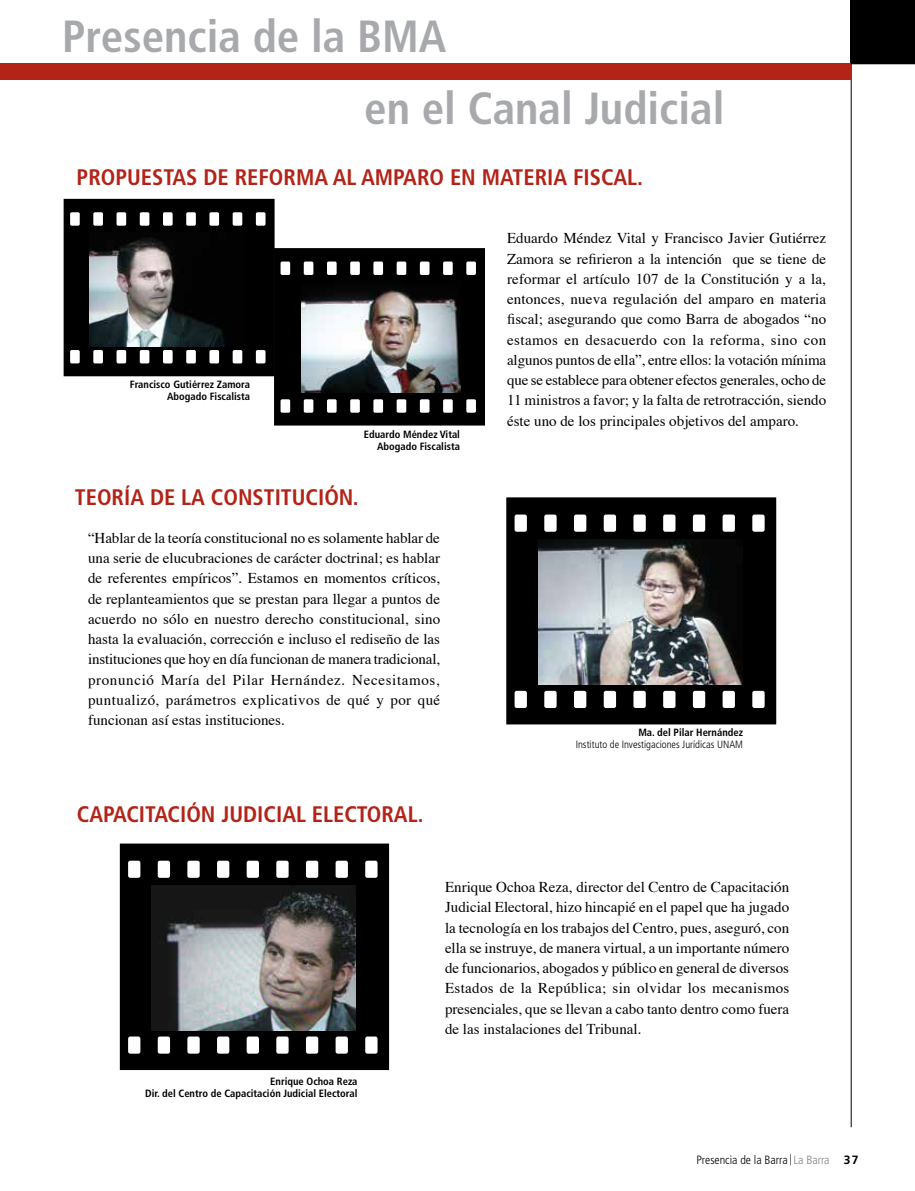
<style>
.page{position:relative;width:915px;height:1191px;background:#fff}
.page>*{position:absolute;margin:0;border:0;box-sizing:border-box;transform-origin:0 0}
.t1{font:700 condensed 45px "Frutiger";color:#a7a9ac}
.t2{font:700 condensed 22.5px "Frutiger";color:#b32317}
.t3{font:15px/20.2px "Times";color:#000;text-align:justify}
.t4{font:300 condensed 12px "Frutiger";color:#000}
.t5{font:700 condensed 10.5px/12px "Frutiger";color:#000;text-align:right}
.t6{font:300 condensed 10.5px "Frutiger";color:#000}
.s1{color:#808285}
.s2{font-weight:700;font-stretch:normal}
</style>
<div class="page">
<hr style="left:0;top:63px;width:914px;height:1px;background:#000">
<hr style="left:850px;top:0;width:1px;height:1127px;background:#000">
<div style="left:850px;top:0;width:64px;height:64px;background:#000"></div>
<svg style="left:64px;top:199px;width:421px;height:226px"></svg>
<img style="left:90px;top:233px;width:159px;height:113px">
<img style="left:301px;top:282px;width:160px;height:110px">
<div style="left:0;top:64px;width:850px;height:16px;background:#b32317"></div>
<svg style="left:506px;top:497px;width:270px;height:227px;background:#202020"></svg>
<img style="left:538px;top:539px;width:204px;height:145px">
<svg style="left:120px;top:843px;width:269px;height:227px;background:#202020"></svg>
<img style="left:152px;top:885px;width:203px;height:145px">
<h1 class="t1" style="left:62px;top:10px;width:385px">Presencia de la BMA</h1>
<h1 class="t1" style="left:364px;top:81px;width:361px">en el Canal Judicial</h1>
<h2 class="t2" style="left:77px;top:164px;width:568px">PROPUESTAS DE REFORMA AL AMPARO EN MATERIA FISCAL.</h2>
<p class="t5" style="left:130px;top:379px;width:122px">Francisco Gutiérrez Zamora<br>Abogado Fiscalista</p>
<p class="t5" style="left:364px;top:428px;width:98px">Eduardo Méndez Vital<br>Abogado Fiscalista</p>
<h2 class="t2" style="left:75px;top:484px;width:285px">TEORÍA DE LA CONSTITUCIÓN.</h2>
<p class="t3" style="left:88px;top:528px;width:353px">“Hablar de la teoría constitucional no es solamente hablar de una serie de elucubraciones de carácter doctrinal; es hablar de referentes empíricos”. Estamos en momentos críticos, de replanteamientos que se prestan para llegar a puntos de acuerdo no sólo en nuestro derecho constitucional, sino hasta la evaluación, corrección e incluso el rediseño de las instituciones que hoy en día funcionan de manera tradicional, pronunció María del Pilar Hernández. Necesitamos, puntualizó, parámetros explicativos de qué y por qué funcionan así estas instituciones.</p>
<h2 class="t2" style="left:77px;top:801px;width:348px">CAPACITACIÓN JUDICIAL ELECTORAL.</h2>
<p class="t3" style="left:507px;top:229px;width:320px">Eduardo Méndez Vital y Francisco Javier Gutiérrez Zamora se refirieron a la intención que se tiene de reformar el artículo 107 de la Constitución y a la, entonces, nueva regulación del amparo en materia fiscal; asegurando que como Barra de abogados “no estamos en desacuerdo con la reforma, sino con algunos puntos de ella”, entre ellos: la votación mínima que se establece para obtener efectos generales, ocho de 11 ministros a favor; y la falta de retrotracción, siendo éste uno de los principales objetivos del amparo.</p>
<p class="t5" style="left:638px;top:726px;width:106px">Ma. del Pilar Hernández</p>
<p class="t6" style="left:575px;top:738px;width:169px">Instituto de Investigaciones Jurídicas UNAM</p>
<p class="t5" style="left:145px;top:1075px;width:214px">Enrique Ochoa Reza<br>Dir. del Centro de Capacitación Judicial Electoral</p>
<p class="t3" style="left:445px;top:878px;width:346px">Enrique Ochoa Reza, director del Centro de Capacitación Judicial Electoral, hizo hincapié en el papel que ha jugado la tecnología en los trabajos del Centro, pues, aseguró, con ella se instruye, de manera virtual, a un importante número de funcionarios, abogados y público en general de diversos Estados de la República; sin olvidar los mecanismos presenciales, que se llevan a cabo tanto dentro como fuera de las instalaciones del Tribunal.</p>
<p class="t4" style="left:696px;top:1153px;width:164px">Presencia de la Barra <span class="s1">La Barra</span> <span class="s2">37</span></p>
</div>
